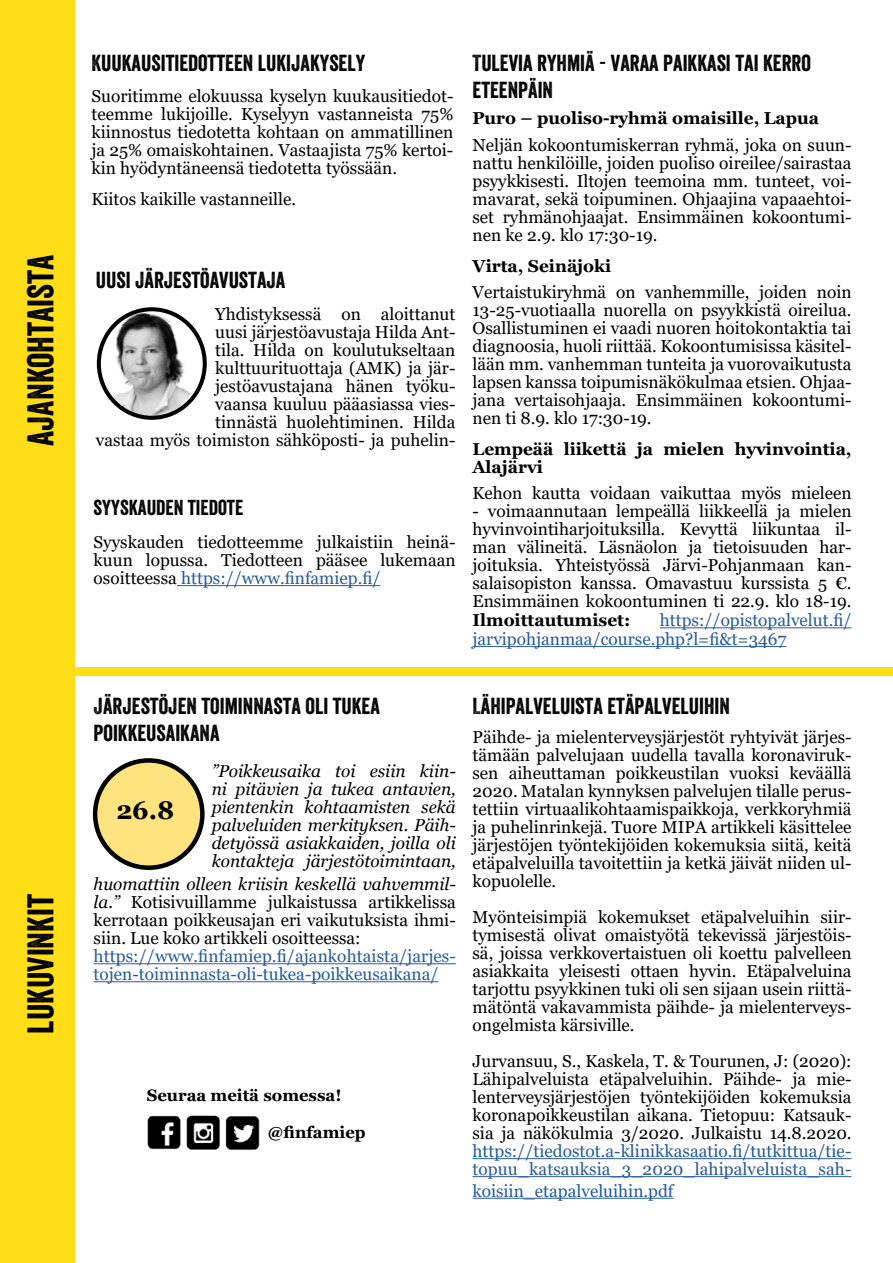
<style>
.page{position:relative;width:893px;height:1263px;background:#fff}
.page>*{position:absolute;margin:0;border:0;box-sizing:border-box;transform-origin:0 0}
.t1{font:36px "Veneer W01";color:#000}
.t2{font:700 25.5px "Georgia";color:#000}
.t3{font:22.5px/27px "Veneer W01";color:#000}
.t4{font:21px "Veneer W01";color:#000}
.t5{font:17.25px/18px "Georgia";color:#000;text-align:justify}
.t6{font:17.25px/18px "Georgia";color:#275b9b}
.t7{font:italic 17.25px/18px "Georgia";color:#000;text-align:justify}
.t8{font:700 17.25px/18px "Georgia";color:#000}
.t9{font:700 16.5px "Georgia";color:#000}
.s1{color:#275b9b}
.s2{font-style:italic}
</style>
<div class="page">
<div style="left:0;top:0;width:75px;height:1263px;background:#ffde18"></div>
<hr style="left:660px;top:627px;width:192px;height:1px;background:#275b9b">
<hr style="left:472px;top:646px;width:314px;height:1px;background:#275b9b">
<hr style="left:472px;top:1158px;width:380px;height:1px;background:#275b9b">
<hr style="left:472px;top:1176px;width:380px;height:1px;background:#275b9b">
<hr style="left:472px;top:1198px;width:202px;height:1px;background:#275b9b">
<div style="left:95px;top:760px;width:107px;height:108px;background:#ffe37e;border-radius:50%"></div>
<div style="left:93px;top:758px;width:112px;height:112px;border:4px solid #000;border-radius:50%"></div>
<hr style="left:94px;top:963px;width:362px;height:1px;background:#275b9b">
<hr style="left:94px;top:981px;width:344px;height:1px;background:#275b9b">
<img style="left:186px;top:1115px;width:74px;height:34px">
<img style="left:147px;top:1115px;width:34px;height:34px">
<img style="left:99px;top:312px;width:100px;height:106px">
<div style="left:97px;top:307px;width:110px;height:113px;border:4px solid #000;border-radius:50%"></div>
<hr style="left:177px;top:585px;width:203px;height:1px;background:#275b9b">
<div style="left:27px;top:668px;width:866px;height:8px;background:#ffde18"></div>
<h1 class="t1" style="left:19px;top:446px;width:193px;rotate:-90deg">AJANKOHTAISTA</h1>
<h1 class="t1" style="left:19px;top:1033px;width:141px;rotate:-90deg">LUKUVINKIT</h1>
<h3 class="t3" style="left:92px;top:49px;width:275px">KUUKAUSITIEDOTTEEN LUKIJAKYSELY</h3>
<p class="t5" style="left:92px;top:88px;width:363px">Suoritimme elokuussa kyselyn kuukausitiedot&shy;teemme lukijoille. Kyselyyn vastanneista 75% kiinnostus tiedotetta kohtaan on ammatillinen ja 25% omaiskohtainen. Vastaajista 75% kertoi&shy;kin hyödyntäneensä tiedotetta työssään.</p>
<p class="t5" style="left:92px;top:191px;width:206px">Kiitos kaikille vastanneille.</p>
<h3 class="t3" style="left:96px;top:266px;width:191px">UUSI JÄRJESTÖAVUSTAJA</h3>
<p class="t5" style="left:96px;top:306px;width:361px;text-align:right">Yhdistyksessä on aloittanut<br>uusi järjestöavustaja Hilda Ant-<br>tila. Hilda on koulutukseltaan kulttuurituottaja (AMK) ja jär&shy;jestöavustajana hänen työku-<br>vaansa kuuluu pääasiassa vies-<br>tinnästä huolehtiminen. Hilda<br>vastaa myös toimiston sähköposti- ja puhelin-</p>
<p class="t4" style="left:94px;top:495px;width:151px">SYYSKAUDEN TIEDOTE</p>
<p class="t5" style="left:94px;top:533px;width:363px">Syyskauden tiedotteemme julkaistiin heinä&shy;kuun lopussa. Tiedotteen pääsee lukemaan osoitteessa <span class="s1">https://www.finfamiep.fi/</span></p>
<h3 class="t3" style="left:472px;top:49px;width:340px">TULEVIA RYHMIÄ - VARAA PAIKKASI TAI KERRO<br>ETEENPÄIN</h3>
<p class="t8" style="left:472px;top:110px;width:348px">Puro – puoliso-ryhmä omaisille, Lapua</p>
<p class="t5" style="left:472px;top:136px;width:381px">Neljän kokoontumiskerran ryhmä, joka on suun&shy;nattu henkilöille, joiden puoliso oireilee/sairastaa psyykkisesti. Iltojen teemoina mm. tunteet, voi&shy;mavarat, sekä toipuminen. Ohjaajina vapaaehtoi&shy;set ryhmänohjaajat. Ensimmäinen kokoontumi&shy;nen ke 2.9. klo 17:30-19.</p>
<p class="t8" style="left:472px;top:257px;width:140px">Virta, Seinäjoki</p>
<p class="t5" style="left:472px;top:284px;width:381px">Vertaistukiryhmä on vanhemmille, joiden noin 13-25-vuotiaalla nuorella on psyykkistä oireilua.<br>Osallistuminen ei vaadi nuoren hoitokontaktia tai diagnoosia, huoli riittää. Kokoontumisissa käsitel&shy;lään mm. vanhemman tunteita ja vuorovaikutusta lapsen kanssa toipumisnäkökulmaa etsien. Ohjaa&shy;jana vertaisohjaaja. Ensimmäinen kokoontumi&shy;nen ti 8.9. klo 17:30-19.</p>
<p class="t8" style="left:472px;top:440px;width:381px">Lempeää liikettä ja mielen hyvinvointia,<br>Alajärvi</p>
<p class="t5" style="left:472px;top:485px;width:381px">Kehon kautta voidaan vaikuttaa myös mieleen</p>
<p class="t5" style="left:472px;top:503px;width:381px">- voimaannutaan lempeällä liikkeellä ja mielen hyvinvointiharjoituksilla. Kevyttä liikuntaa il&shy;man välineitä. Läsnäolon ja tietoisuuden har&shy;joituksia. Yhteistyössä Järvi-Pohjanmaan kan&shy;salaisopiston kanssa. Omavastuu kurssista 5 €.<br>Ensimmäinen kokoontuminen ti 22.9. klo 18-19.</p>
<p class="t8" style="left:472px;top:611px;width:159px">Ilmoittautumiset:</p>
<p class="t6" style="left:472px;top:611px;width:381px;line-height:18.8px;text-indent:187px">https://opistopalvelut.fi/ jarvipohjanmaa/course.php?l=fi&amp;t=3467</p>
<h3 class="t3" style="left:94px;top:692px;width:288px">JÄRJESTÖJEN TOIMINNASTA OLI TUKEA</h3>
<h3 class="t3" style="left:472px;top:692px;width:259px">LÄHIPALVELUISTA ETÄPALVELUIHIN</h3>
<h3 class="t3" style="left:94px;top:719px;width:127px">POIKKEUSAIKANA</h3>
<p class="t5" style="left:472px;top:728px;width:381px">Päihde- ja mielenterveysjärjestöt ryhtyivät järjes&shy;tämään palvelujaan uudella tavalla koronaviruk&shy;sen aiheuttaman poikkeustilan vuoksi keväällä 2020. Matalan kynnyksen palvelujen tilalle perus&shy;tettiin virtuaalikohtaamispaikkoja, verkkoryhmiä ja puhelinrinkejä. Tuore MIPA artikkeli käsittelee järjestöjen työntekijöiden kokemuksia siitä, keitä etäpalveluilla tavoitettiin ja ketkä jäivät niiden ul&shy;kopuolelle.</p>
<p class="t5" style="left:472px;top:908px;width:381px">Myönteisimpiä kokemukset etäpalveluihin siir&shy;tymisestä olivat omaistyötä tekevissä järjestöis&shy;sä, joissa verkkovertaistuen oli koettu palvelleen asiakkaita yleisesti ottaen hyvin. Etäpalveluina tarjottu psyykkinen tuki oli sen sijaan usein riittä&shy;mätöntä vakavammista päihde- ja mielenterveys&shy;ongelmista kärsiville.</p>
<p class="t5" style="left:472px;top:1052px;width:381px">Jurvansuu, S., Kaskela, T. &amp; Tourunen, J: (2020):<br>Lähipalveluista etäpalveluihin. Päihde- ja mie&shy;lenterveysjärjestöjen työntekijöiden kokemuksia koronapoikkeustilan aikana. Tietopuu: Katsauk&shy;sia ja näkökulmia 3/2020. Julkaistu 14.8.2020.</p>
<p class="t6" style="left:472px;top:1142px;width:381px">https://tiedostot.a-klinikkasaatio.fi/tutkittua/tie&shy;topuu_katsauksia_3_2020_lahipalveluista_sah-</p>
<p class="t6" style="left:472px;top:1182px;width:203px">koisiin_etapalveluihin.pdf</p>
<p class="t7" style="left:212px;top:762px;width:246px">”Poikkeusaika toi esiin kiin&shy;ni pitävien ja tukea antavien, pientenkin kohtaamisten sekä palveluiden merkityksen. Päih&shy;detyössä asiakkaiden, joilla oli kontakteja järjestötoimintaan,</p>
<p class="t5" style="left:94px;top:876px;width:364px"><span class="s2">huomattiin olleen kriisin keskellä vahvemmil&shy;la.”</span> Kotisivuillamme julkaistussa artikkelissa kerrotaan poikkeusajan eri vaikutuksista ihmi&shy;siin. Lue koko artikkeli osoitteessa:</p>
<p class="t6" style="left:94px;top:948px;width:364px">https://www.finfamiep.fi/ajankohtaista/jarjes&shy;tojen-toiminnasta-oli-tukea-poikkeusaikana/</p>
<h2 class="t2" style="left:116px;top:794px;width:60px">26.8</h2>
<p class="t9" style="left:147px;top:1085px;width:196px">Seuraa meitä somessa!</p>
<p class="t9" style="left:268px;top:1121px;width:100px">@finfamiep</p>
</div>
